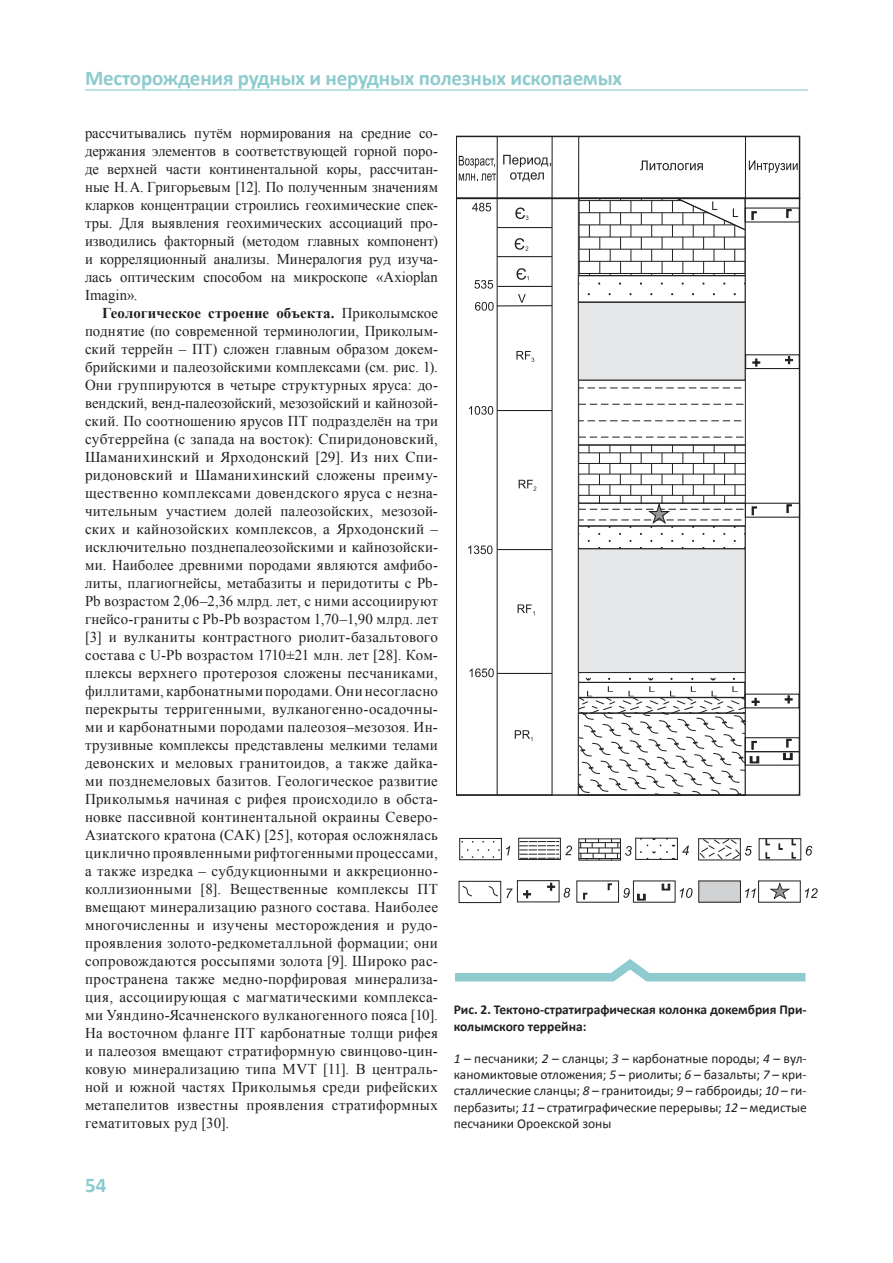
<style>
.page{position:relative;width:893px;height:1263px;background:#fff}
.page>*{position:absolute;margin:0;border:0;box-sizing:border-box;transform-origin:0 0}
.t1{font:700 21px "Calibri";letter-spacing:-.01em;color:#8dcbce}
.t2{font:700 21px "Calibri";color:#8bccd1}
.Основной_текст{font:15px/18px "Times New Roman";letter-spacing:.01em;color:#231f20;text-align:justify}
.t3{font:13.5px/16.2px "Calibri";color:#231f20;text-align:justify}
.t4{font:700 13.5px/16.2px "Calibri";color:#231f20}
.s1{font-weight:700}
.s2{font-style:italic}
</style>
<div class="page">
<hr style="left:85px;top:89px;width:723px;height:2px;background:#8bccd1">
<hr style="left:497px;top:549px;width:55px;height:1px;background:#231f20">
<hr style="left:497px;top:410px;width:55px;height:1px;background:#231f20">
<hr style="left:497px;top:198px;width:1px;height:597px;background:#231f20">
<hr style="left:497px;top:673px;width:55px;height:1px;background:#231f20">
<svg style="left:516px;top:351px;width:18px;height:11px"></svg>
<svg style="left:519px;top:480px;width:17px;height:11px"></svg>
<svg style="left:518px;top:604px;width:16px;height:9px"></svg>
<svg style="left:515px;top:730px;width:17px;height:11px"></svg>
<svg style="left:469px;top:406px;width:24px;height:9px"></svg>
<svg style="left:468px;top:545px;width:24px;height:9px"></svg>
<svg style="left:469px;top:668px;width:25px;height:9px"></svg>
<svg style="left:580px;top:437px;width:164px;height:1px"></svg>
<svg style="left:580px;top:404px;width:164px;height:1px"></svg>
<svg style="left:580px;top:420px;width:162px;height:1px"></svg>
<svg style="left:580px;top:388px;width:162px;height:1px"></svg>
<div style="left:578px;top:380px;width:168px;height:65px;border:1px solid #231f20"></div>
<div style="left:578px;top:549px;width:167px;height:123px;background:#e6e7e9"></div>
<div style="left:578px;top:549px;width:167px;height:124px;border:1px solid #231f20"></div>
<div style="left:578px;top:302px;width:167px;height:78px;background:#e6e7e9"></div>
<div style="left:745px;top:737px;width:55px;height:15px;border:1px solid #231f20"></div>
<div style="left:745px;top:503px;width:55px;height:15px;border:1px solid #231f20"></div>
<svg style="left:786px;top:504px;width:6px;height:10px"></svg>
<svg style="left:784px;top:695px;width:9px;height:9px"></svg>
<div style="left:745px;top:354px;width:55px;height:15px;border:1px solid #231f20"></div>
<svg style="left:752px;top:358px;width:9px;height:9px"></svg>
<svg style="left:785px;top:355px;width:8px;height:10px"></svg>
<div style="left:745px;top:751px;width:55px;height:15px;border:1px solid #231f20"></div>
<svg style="left:578px;top:677px;width:182px;height:117px"></svg>
<svg style="left:782px;top:738px;width:11px;height:23px"></svg>
<svg style="left:578px;top:445px;width:180px;height:104px"></svg>
<svg style="left:805px;top:888px;width:13px;height:10px"></svg>
<div style="left:758px;top:880px;width:43px;height:23px;border:1px solid #231f20"></div>
<svg style="left:769px;top:882px;width:21px;height:17px"></svg>
<div style="left:699px;top:881px;width:41px;height:21px;background:#d1d2d4"></div>
<div style="left:698px;top:880px;width:43px;height:23px;border:1px solid #231f20"></div>
<svg style="left:745px;top:888px;width:11px;height:10px"></svg>
<svg style="left:637px;top:893px;width:9px;height:8px"></svg>
<svg style="left:661px;top:883px;width:10px;height:8px"></svg>
<svg style="left:680px;top:888px;width:13px;height:10px"></svg>
<svg style="left:583px;top:892px;width:5px;height:8px"></svg>
<svg style="left:607px;top:883px;width:5px;height:7px"></svg>
<svg style="left:623px;top:888px;width:7px;height:10px"></svg>
<div style="left:517px;top:880px;width:42px;height:22px;border:1px solid #231f20"></div>
<svg style="left:523px;top:890px;width:8px;height:9px"></svg>
<svg style="left:547px;top:882px;width:8px;height:9px"></svg>
<svg style="left:564px;top:888px;width:6px;height:10px"></svg>
<div style="left:459px;top:881px;width:42px;height:22px;border:1px solid #231f20"></div>
<svg style="left:462px;top:886px;width:10px;height:11px"></svg>
<svg style="left:488px;top:886px;width:10px;height:11px"></svg>
<svg style="left:506px;top:888px;width:7px;height:10px"></svg>
<div style="left:759px;top:838px;width:42px;height:22px;border:1px solid #231f20"></div>
<svg style="left:778px;top:843px;width:5px;height:7px"></svg>
<svg style="left:765px;top:852px;width:5px;height:7px"></svg>
<svg style="left:765px;top:839px;width:5px;height:7px"></svg>
<svg style="left:791px;top:852px;width:5px;height:7px"></svg>
<svg style="left:791px;top:839px;width:5px;height:7px"></svg>
<svg style="left:806px;top:846px;width:6px;height:10px"></svg>
<div style="left:698px;top:838px;width:43px;height:22px;border:1px solid #231f20"></div>
<svg style="left:699px;top:838px;width:53px;height:22px"></svg>
<div style="left:635px;top:838px;width:43px;height:22px;border:1px solid #231f20"></div>
<svg style="left:640px;top:837px;width:36px;height:23px"></svg>
<svg style="left:682px;top:845px;width:7px;height:10px"></svg>
<div style="left:578px;top:838px;width:43px;height:22px;border:1px solid #231f20"></div>
<hr style="left:579px;top:842px;width:41px;height:1px;background:#231f20">
<hr style="left:579px;top:847px;width:41px;height:1px;background:#231f20">
<hr style="left:579px;top:853px;width:41px;height:1px;background:#231f20">
<hr style="left:579px;top:858px;width:41px;height:1px;background:#231f20">
<svg style="left:580px;top:839px;width:38px;height:21px"></svg>
<svg style="left:625px;top:846px;width:7px;height:10px"></svg>
<div style="left:518px;top:838px;width:43px;height:22px;border:1px solid #231f20"></div>
<svg style="left:519px;top:841px;width:40px;height:18px"></svg>
<svg style="left:565px;top:845px;width:7px;height:10px"></svg>
<div style="left:459px;top:838px;width:43px;height:22px;border:1px solid #231f20"></div>
<svg style="left:461px;top:849px;width:39px;height:9px"></svg>
<svg style="left:506px;top:846px;width:4px;height:9px"></svg>
<svg style="left:456px;top:136px;width:344px;height:175px"></svg>
<svg style="left:455px;top:959px;width:351px;height:23px"></svg>
<h1 class="t1" style="left:85px;top:65px;width:538px">Месторождения рудных и нерудных полезных ископаемых</h1>
<p class="Основной_текст" style="left:85px;top:124px;width:354px">рассчитывались путём нормирования на средние со&shy;держания элементов в соответствующей горной поро&shy;де верхней части континентальной коры, рассчитан&shy;ные Н.А. Григорьевым [12]. По полученным значениям кларков концентрации строились геохимические спек&shy;тры. Для выявления геохимических ассоциаций про&shy;изводились факторный (методом главных компонент) и корреляционный анализы. Минералогия руд изуча&shy;лась оптическим способом на микроскопе «Axioplan Imagin».</p>
<p class="Основной_текст" style="left:85px;top:304px;width:354px;text-indent:17px"><span class="s1">Геологическое строение объекта.</span> Приколымское поднятие (по современной терминологии, Приколым&shy;ский террейн – ПТ) сложен главным образом докем&shy;брийскими и палеозойскими комплексами (см. рис. 1).<br>Они группируются в четыре структурных яруса: до&shy;вендский, венд-палеозойский, мезозойский и кайнозой&shy;ский. По соотношению ярусов ПТ подразделён на три субтеррейна (с запада на восток): Спиридоновский, Шаманихинский и Ярходонский [29]. Из них Спи&shy;ридоновский и Шаманихинский сложены преиму&shy;щественно комплексами довендского яруса с незна&shy;чительным участием долей палеозойских, мезозой&shy;ских и кайнозойских комплексов, а Ярходонский – исключительно позднепалеозойскими и кайнозойски&shy;ми. Наиболее древними породами являются амфибо&shy;литы, плагиогнейсы, метабазиты и перидотиты с Pb-Pb возрастом 2,06–2,36 млрд. лет, с ними ассоциируют гнейсо-граниты с Pb-Pb возрастом 1,70–1,90 млрд. лет [3] и вулканиты контрастного риолит-базальтового состава с U‑Pb возрастом 1710±21 млн. лет [28]. Ком&shy;плексы верхнего протерозоя сложены песчаниками, филлитами, карбонатными породами. Они несогласно перекрыты терригенными, вулканогенно-осадочны&shy;ми и карбонатными породами палеозоя–мезозоя. Ин&shy;трузивные комплексы представлены мелкими телами девонских и меловых гранитоидов, а также дайка&shy;ми позднемеловых базитов. Геологическое развитие Приколымья начиная с рифея происходило в обста&shy;новке пассивной континентальной окраины Северо-Азиатского кратона (САК) [25], которая осложнялась циклично проявленными рифтогенными процессами, а также изредка – субдукционными и аккреционно&shy;коллизионными [8]. Вещественные комплексы ПТ вмещают минерализацию разного состава. Наиболее многочисленны и изучены месторождения и рудо&shy;проявления золото-редкометалльной формации; они сопровождаются россыпями золота [9]. Широко рас&shy;пространена также медно-порфировая минерализа&shy;ция, ассоциирующая с магматическими комплекса&shy;ми Уяндино-Ясачненского вулканогенного пояса [10].<br>На восточном фланге ПТ карбонатные толщи рифея и палеозоя вмещают стратиформную свинцово‑цин&shy;ковую минерализацию типа MVT [11]. В централь&shy;ной и южной частях Приколымья среди рифейских метапелитов известны проявления стратиформных гематитовых руд [30].</p>
<p class="t4" style="left:454px;top:1002px;width:354px">Рис. 2. Тектоно-стратиграфическая колонка докембрия При&shy;колымского террейна:</p>
<p class="t3" style="left:454px;top:1050px;width:354px"><span class="s2">1</span> – песчаники; <span class="s2">2</span> – сланцы; <span class="s2">3</span> – карбонатные породы; <span class="s2">4</span> – вул&shy;каномиктовые отложения; <span class="s2">5</span> – риолиты; <span class="s2">6</span> – базальты; <span class="s2">7</span> – кри&shy;сталлические сланцы; <span class="s2">8</span> – гранитоиды; <span class="s2">9</span> – габброиды; <span class="s2">10</span> – ги&shy;пербазиты; <span class="s2">11</span> – стратиграфические перерывы; <span class="s2">12</span> – медистые песчаники Ороекской зоны</p>
<h1 class="t2" style="left:85px;top:1171px;width:23px">54</h1>
</div>
